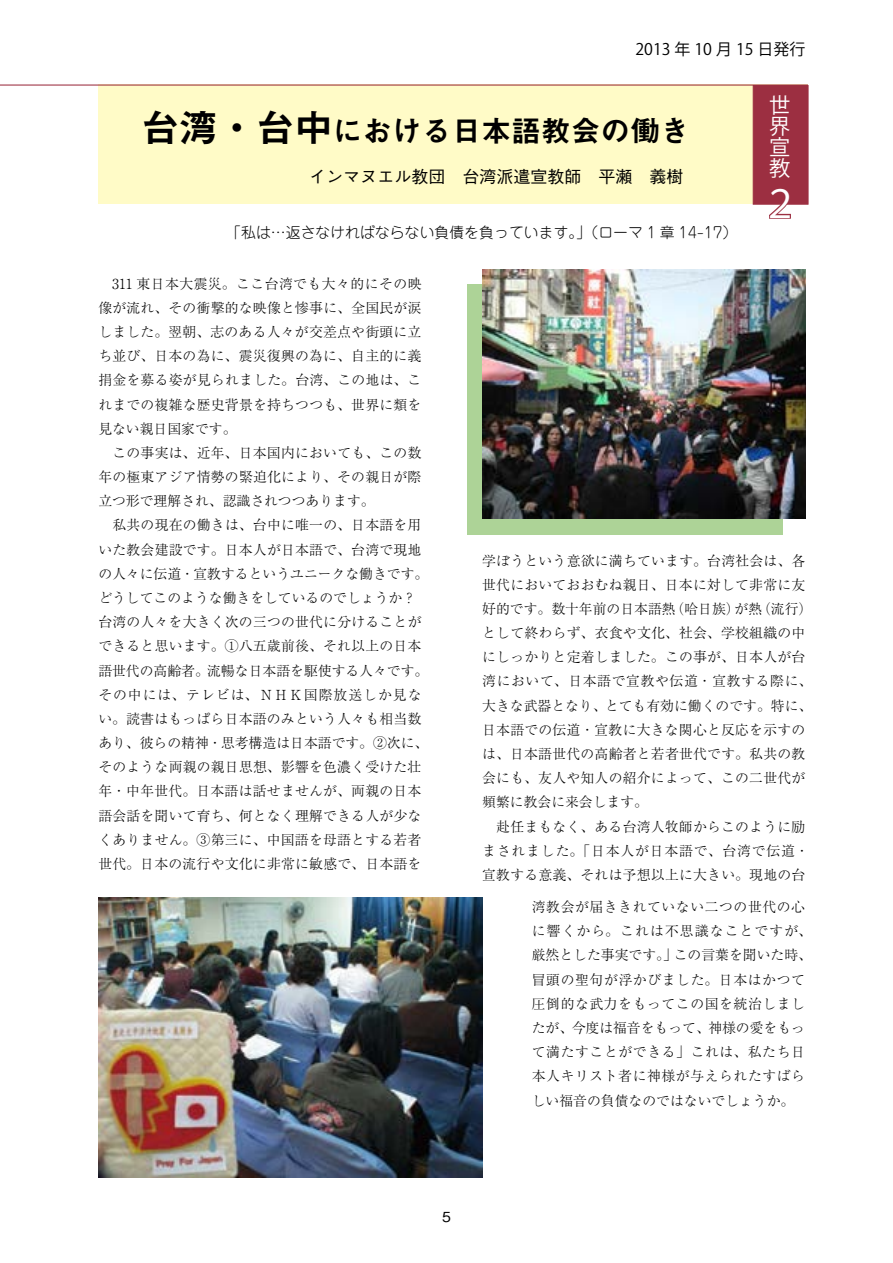
<style>
.page{position:relative;width:893px;height:1263px;background:#fff}
.page>*{position:absolute;margin:0;border:0;box-sizing:border-box;transform-origin:0 0}
.t1{font:38.25px "Koz Go Pro";color:#fff}
.t2{font:29.7px "Midashi Go Pro MB31";color:#000}
.t3{font:21.3px/21.3px "Koz Go Pro";color:#fff;text-align:justify}
.t4{font:500 16.95px "Gothic BBB Pro";color:#000}
.t5{font:15.9px "Koz Go Pro";color:#000}
.t6{font:300 14.85px "Jun 101 Pro";color:#000}
.t7{font:300 13.8px/24.2px "Ryumin Pro";letter-spacing:.02em;color:#000}
.t8{font:300 13.8px/24.2px "Ryumin Pro";letter-spacing:.045em;color:#000}
.t9{font:500 13.8px "Gothic BBB Pro";color:#000}
.s1{font-size:38.25px}
</style>
<div class="page">
<div style="left:468px;top:285px;width:315px;height:250px;background:#add397"></div>
<div style="left:99px;top:85px;width:709px;height:119px;background:#fffbc7"></div>
<img style="left:482px;top:270px;width:323px;height:249px">
<img style="left:98px;top:897px;width:384px;height:281px">
<hr style="left:0;top:85px;width:808px;height:1px;background:#9c2f41">
<div style="left:753px;top:85px;width:55px;height:119px;background:#9c2f41;border:1px solid #9c2f41"></div>
<svg style="left:767px;top:202px;width:25px;height:17px"></svg>
<p class="t5" style="left:635px;top:39px;width:171px">2013 年 10 月 15 日発行</p>
<p class="t3" style="left:769px;top:95px;width:22px">世界宣教</p>
<p class="t1" style="left:761px;top:179px;width:31px">２</p>
<p class="t2" style="left:141px;top:107px;width:550px"><span class="s1">台湾・台中</span>における日本語教会の働き</p>
<p class="t4" style="left:309px;top:163px;width:376px">インマヌエル教団　台湾派遣宣教師　平瀬　義樹</p>
<p class="t6" style="left:226px;top:220px;width:513px">「私は…返さなければならない負債を負っています。」（ローマ 1 章 14-17）</p>
<p class="t7" style="left:98px;top:270px;width:332px">　311 東日本大震災。ここ台湾でも大々的にその映像が流れ、その衝撃的な映像と惨事に、全国民が涙しました。翌朝、志のある人々が交差点や街頭に立ち並び、日本の為に、震災復興の為に、自主的に義捐金を募る姿が見られました。台湾、この地は、これまでの複雑な歴史背景を持ちつつも、世界に類を見ない親日国家です。<br>　この事実は、近年、日本国内においても、この数年の極東アジア情勢の緊迫化により、その親日が際立つ形で理解され、認識されつつあります。<br>　私共の現在の働きは、台中に唯一の、日本語を用いた教会建設です。日本人が日本語で、台湾で現地の人々に伝道・宣教するというユニークな働きです。どうしてこのような働きをしているのでしょうか？台湾の人々を大きく次の三つの世代に分けることができると思います。①八五歳前後、それ以上の日本語世代の高齢者。流暢な日本語を駆使する人々です。その中には、テレビは、ＮＨＫ国際放送しか見ない。読書はもっぱら日本語のみという人々も相当数あり、彼らの精神・思考構造は日本語です。②次に、そのような両親の親日思想、影響を色濃く受けた壮年・中年世代。日本語は話せませんが、両親の日本語会話を聞いて育ち、何となく理解できる人が少なくありません。③第三に、中国語を母語とする若者世代。日本の流行や文化に非常に敏感で、日本語を</p>
<p class="t7" style="left:482px;top:547px;width:332px">学ぼうという意欲に満ちています。台湾社会は、各世代においておおむね親日、日本に対して非常に友好的です。数十年前の日本語熱（哈日族）が熱（流行）として終わらず、衣食や文化、社会、学校組織の中にしっかりと定着しました。この事が、日本人が台湾において、日本語で宣教や伝道・宣教する際に、大きな武器となり、とても有効に働くのです。特に、日本語での伝道・宣教に大きな関心と反応を示すのは、日本語世代の高齢者と若者世代です。私共の教会にも、友人や知人の紹介によって、この二世代が頻繁に教会に来会します。<br>　赴任まもなく、ある台湾人牧師からこのように励まされました。「日本人が日本語で、台湾で伝道・宣教する意義、それは予想以上に大きい。現地の台</p>
<p class="t8" style="left:532px;top:894px;width:282px">湾教会が届ききれていない二つの世代の心に響くから。これは不思議なことですが、厳然とした事実です。」この言葉を聞いた時、冒頭の聖句が浮かびました。日本はかつて圧倒的な武力をもってこの国を統治しましたが、今度は福音をもって、神様の愛をもって満たすことができる」これは、私たち日本人キリスト者に神様が与えられたすばらしい福音の負債なのではないでしょうか。</p>
<p class="t9" style="left:442px;top:1206px;width:10px">5</p>
</div>
